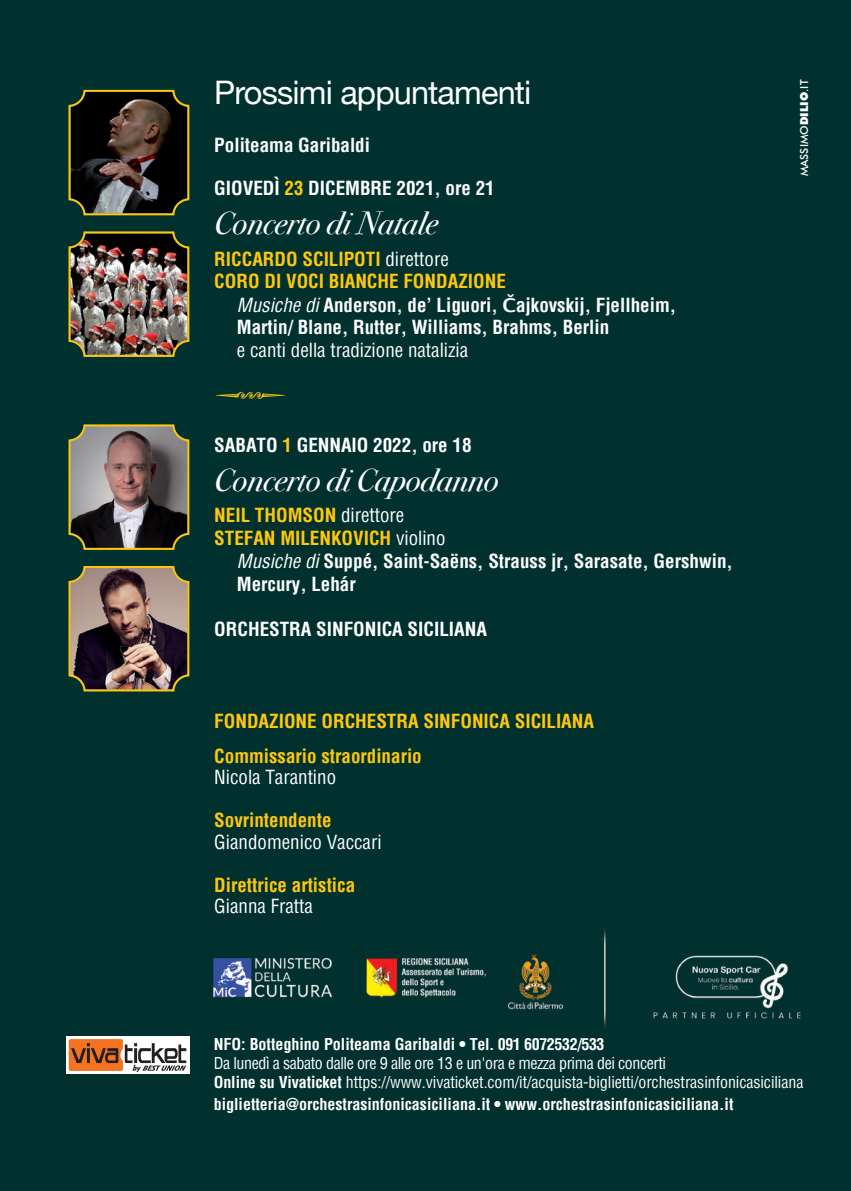
<style>
.page{position:relative;width:851px;height:1191px;background:#fff}
.page>*{position:absolute;margin:0;border:0;box-sizing:border-box;transform-origin:0 0}
.t1{font:40px "Type Embellishments One Let Plain";color:#fec70c}
.t2{font:32.4px "Helvetica Neue";letter-spacing:-.025em;color:#fff}
.t3{font:32px "Bodoni Svty Two OSITCTT Book It";color:#fff}
.t4{font:700 condensed 19px "Helvetica";color:#fff}
.t5{font:700 condensed 19px/35.4px "Helvetica";color:#fec70c}
.t6{font:condensed 19px "Helvetica";color:#fff}
.t7{font:condensed 16px/19.2px "Helvetica";letter-spacing:-.005em;color:#fff}
.t8{font:700 condensed 16px "Helvetica";color:#fff}
.t9{font:500 11px "Futura BT";color:#fff}
.s1{color:#fec70c}
.s2{font-weight:400;color:#fff}
.s3{font-weight:400;font-style:italic}
.s4{font-family:"Lucida Grande";font-stretch:normal}
.s5{font-weight:900}
.s6{font-weight:700}
</style>
<div class="page">
<div style="left:0;top:0;width:850px;height:1191px;background:#00312f"></div>
<img style="left:68px;top:90px;width:121px;height:125px">
<img style="left:68px;top:231px;width:121px;height:126px">
<svg style="left:68px;top:424px;width:121px;height:126px;background:#70665d"></svg>
<img style="left:68px;top:566px;width:121px;height:125px">
<div style="left:66px;top:1036px;width:123px;height:37px;background:#fff"></div>
<svg style="left:69px;top:1039px;width:117px;height:33px"></svg>
<img style="left:213px;top:929px;width:588px;height:99px">
<h2 class="t2" style="left:214px;top:74px;width:318px">Prossimi appuntamenti</h2>
<p class="t4" style="left:214px;top:133px;width:157px">Politeama Garibaldi</p>
<p class="t4" style="left:214px;top:176px;width:282px">GIOVEDì <span class="s1">23</span> DICEMBRE 2021, ore 21</p>
<h3 class="t3" style="left:214px;top:204px;width:225px">Concerto di Natale</h3>
<p class="t5" style="left:214px;top:240px;width:236px">RICCARDO SCILIPOTI <span class="s2">direttore</span></p>
<p class="t5" style="left:214px;top:263px;width:293px">CORO DI VOCI BIANCHE FONDAZIONE</p>
<p class="t4" style="left:237px;top:292px;width:440px"><span class="s3">Musiche di</span> Anderson, de’ Liguori, <span class="s4">Č</span>ajkovskij, Fjellheim,</p>
<p class="t4" style="left:237px;top:315px;width:374px">Martin/ Blane, Rutter, Williams, Brahms, Berlin</p>
<p class="t6" style="left:237px;top:338px;width:233px">e canti della tradizione natalizia</p>
<h1 class="t1" style="left:214px;top:372px;width:74px">q</h1>
<p class="t4" style="left:214px;top:432px;width:259px">SABATO <span class="s1">1</span> GENNAIO 2022, ore 18</p>
<h3 class="t3" style="left:214px;top:460px;width:286px">Concerto di Capodanno</h3>
<p class="t5" style="left:214px;top:497px;width:191px">NEIL THOMSON <span class="s2">direttore</span></p>
<p class="t5" style="left:214px;top:520px;width:233px">STEFAN MILENKOVICH <span class="s2">violino</span></p>
<p class="t4" style="left:237px;top:548px;width:497px"><span class="s3">Musiche di</span> Suppé, Saint-Saëns, Strauss jr, Sarasate, Gershwin,</p>
<p class="t4" style="left:237px;top:571px;width:120px">Mercury, Lehár</p>
<p class="t4" style="left:214px;top:617px;width:274px">ORCHESTRA SINFONICA SICILIANA</p>
<p class="t5" style="left:214px;top:702px;width:381px">FONDAZIONE ORCHESTRA SINFONICA SICILIANA<br>Commissario straordinario</p>
<p class="t6" style="left:214px;top:765px;width:123px">Nicola Tarantino</p>
<p class="t5" style="left:214px;top:802px;width:119px">Sovrintendente</p>
<p class="t6" style="left:214px;top:829px;width:169px">Giandomenico Vaccari</p>
<p class="t5" style="left:214px;top:866px;width:142px">Direttrice artistica</p>
<p class="t6" style="left:214px;top:893px;width:100px">Gianna Fratta</p>
<p class="t9" style="left:797px;top:176px;width:98px;rotate:-90deg">MASSIMO<span class="s5">DILIO</span>.IT</p>
<p class="t8" style="left:214px;top:1033px;width:392px">NFO: Botteghino Politeama Garibaldi • Tel. 091 6072532/533</p>
<p class="t7" style="left:214px;top:1053px;width:591px">Da lunedì a sabato dalle ore 9 alle ore 13 e un'ora e mezza prima dei concerti<br><span class="s6">Online su Vivaticket</span> https://www.vivaticket.com/it/acquista-biglietti/orchestrasinfonicasiciliana</p>
<p class="t8" style="left:214px;top:1093px;width:521px">biglietteria@orchestrasinfonicasiciliana.it • www.orchestrasinfonicasiciliana.it</p>
</div>
